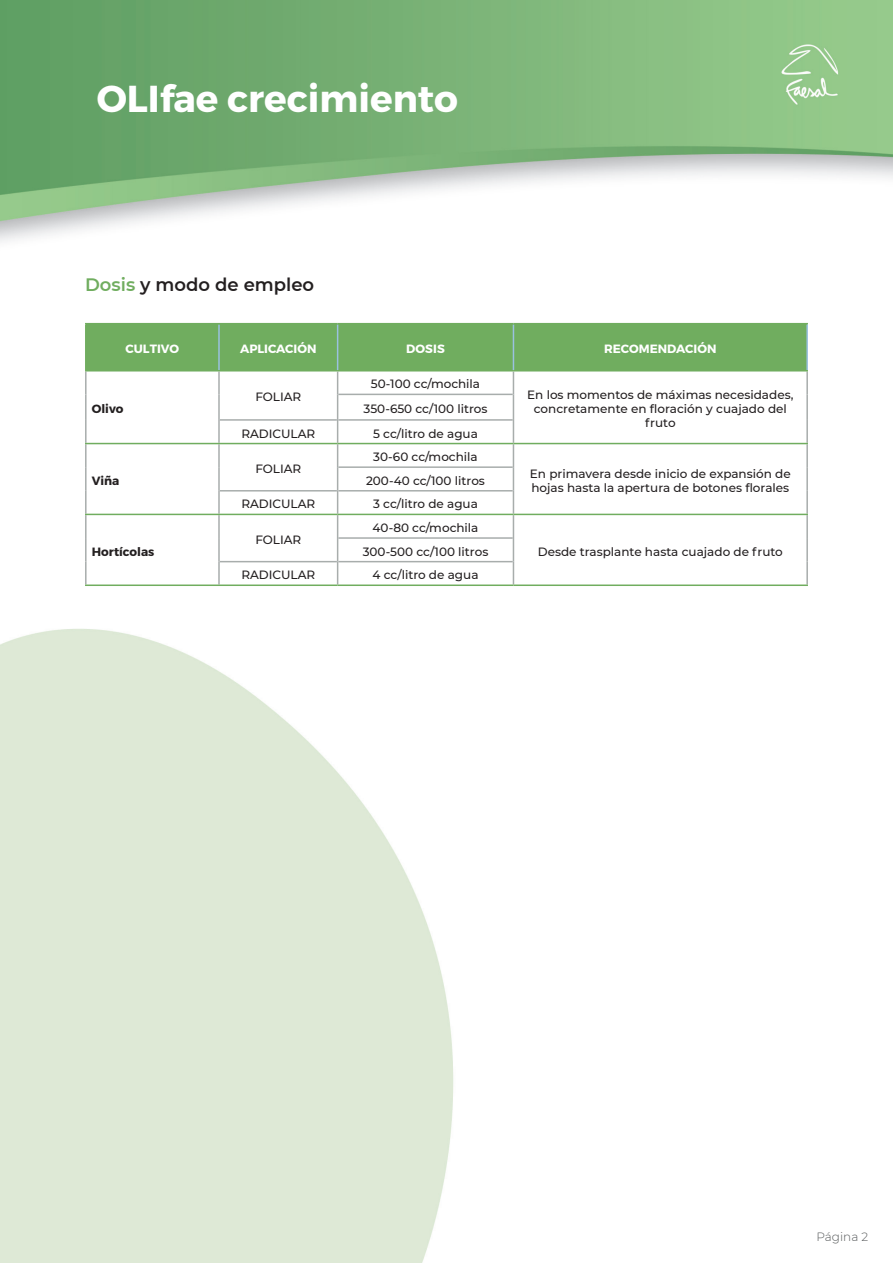
<style>
.page{position:relative;width:893px;height:1263px;background:#fff}
.page>*{position:absolute;margin:0;border:0;box-sizing:border-box;transform-origin:0 0}
.t1{font:700 37.5px "Montserrat";color:#fff}
.t2{font:600 18px "Montserrat";color:#231f20}
.t3{font:500 12px/14.4px "Montserrat";color:#231f20;text-align:center}
.t4{font:700 12px "Montserrat";color:#fff}
.t5{font:700 12px "Montserrat";color:#231f20}
.t6{font:300 12px "Montserrat";color:#575a5b}
.s1{color:#70ad5f}
</style>
<div class="page">
<img style="left:0;top:0;width:893px;height:1263px">
<hr style="left:85px;top:371px;width:2px;height:23px;background:#a8adac">
<hr style="left:85px;top:394px;width:2px;height:26px;background:#a8adac">
<hr style="left:85px;top:420px;width:2px;height:23px;background:#a8adac">
<hr style="left:806px;top:371px;width:2px;height:23px;background:#a8adac">
<hr style="left:806px;top:394px;width:2px;height:26px;background:#a8adac">
<hr style="left:806px;top:420px;width:2px;height:23px;background:#a8adac">
<hr style="left:85px;top:444px;width:2px;height:23px;background:#a8adac">
<hr style="left:85px;top:467px;width:2px;height:24px;background:#a8adac">
<hr style="left:85px;top:491px;width:2px;height:23px;background:#a8adac">
<hr style="left:806px;top:444px;width:2px;height:23px;background:#a8adac">
<hr style="left:806px;top:467px;width:2px;height:24px;background:#a8adac">
<hr style="left:806px;top:491px;width:2px;height:23px;background:#a8adac">
<hr style="left:85px;top:515px;width:2px;height:23px;background:#a8adac">
<hr style="left:85px;top:538px;width:2px;height:24px;background:#a8adac">
<hr style="left:85px;top:562px;width:2px;height:22px;background:#a8adac">
<hr style="left:806px;top:515px;width:2px;height:23px;background:#a8adac">
<hr style="left:806px;top:538px;width:2px;height:24px;background:#a8adac">
<svg style="left:86px;top:324px;width:721px;height:260px"></svg>
<hr style="left:806px;top:562px;width:2px;height:22px;background:#a8adac">
<hr style="left:338px;top:537px;width:175px;height:2px;background:#a8adac">
<hr style="left:338px;top:561px;width:175px;height:1px;background:#a8adac">
<hr style="left:220px;top:561px;width:117px;height:1px;background:#a8adac">
<hr style="left:218px;top:324px;width:2px;height:46px;background:#9ac1e0">
<hr style="left:337px;top:324px;width:1px;height:46px;background:#9ac1e0">
<hr style="left:513px;top:324px;width:1px;height:46px;background:#9ac1e0">
<hr style="left:806px;top:324px;width:2px;height:46px;background:#9ac1e0">
<hr style="left:85px;top:323px;width:134px;height:1px;background:#70ad5f">
<hr style="left:85px;top:324px;width:2px;height:46px;background:#70ad5f">
<hr style="left:219px;top:323px;width:119px;height:1px;background:#70ad5f">
<hr style="left:338px;top:323px;width:175px;height:1px;background:#70ad5f">
<hr style="left:513px;top:323px;width:295px;height:1px;background:#70ad5f">
<hr style="left:85px;top:370px;width:134px;height:1px;background:#70ad5f">
<hr style="left:219px;top:370px;width:119px;height:1px;background:#70ad5f">
<hr style="left:338px;top:370px;width:175px;height:1px;background:#70ad5f">
<hr style="left:513px;top:370px;width:295px;height:1px;background:#70ad5f">
<hr style="left:85px;top:443px;width:134px;height:1px;background:#70ad5f">
<hr style="left:219px;top:443px;width:119px;height:1px;background:#70ad5f">
<hr style="left:338px;top:443px;width:175px;height:1px;background:#70ad5f">
<hr style="left:513px;top:443px;width:295px;height:1px;background:#70ad5f">
<hr style="left:85px;top:514px;width:134px;height:1px;background:#70ad5f">
<hr style="left:219px;top:514px;width:119px;height:1px;background:#70ad5f">
<hr style="left:338px;top:514px;width:175px;height:1px;background:#70ad5f">
<hr style="left:513px;top:514px;width:295px;height:1px;background:#70ad5f">
<hr style="left:85px;top:584px;width:134px;height:2px;background:#70ad5f">
<hr style="left:219px;top:584px;width:119px;height:2px;background:#70ad5f">
<hr style="left:338px;top:584px;width:175px;height:2px;background:#70ad5f">
<hr style="left:513px;top:584px;width:295px;height:2px;background:#70ad5f">
<p class="t1" style="left:97px;top:75px;width:363px">OLIfae crecimiento</p>
<p class="t2" style="left:85px;top:272px;width:231px"><span class="s1">Dosis</span> y modo de empleo</p>
<p class="t4" style="left:126px;top:341px;width:55px">CULTIVO</p>
<p class="t4" style="left:240px;top:341px;width:78px">APLICACIÓN</p>
<p class="t4" style="left:406px;top:341px;width:40px">DOSIS</p>
<p class="t4" style="left:604px;top:341px;width:114px">RECOMENDACIÓN</p>
<p class="t5" style="left:92px;top:401px;width:33px">Olivo</p>
<p class="t5" style="left:92px;top:473px;width:29px">Viña</p>
<p class="t5" style="left:92px;top:544px;width:64px">Hortícolas</p>
<p class="t3" style="left:255px;top:389px;width:47px">FOLIAR</p>
<p class="t3" style="left:371px;top:376px;width:111px">50-100 cc/mochila</p>
<p class="t3" style="left:364px;top:401px;width:125px">350-650 cc/100 litros</p>
<p class="t3" style="left:241px;top:426px;width:75px">RADICULAR</p>
<p class="t3" style="left:373px;top:426px;width:106px">5 cc/litro de agua</p>
<p class="t3" style="left:255px;top:461px;width:47px">FOLIAR</p>
<p class="t3" style="left:373px;top:449px;width:106px">30-60 cc/mochila</p>
<p class="t3" style="left:366px;top:473px;width:120px">200-40 cc/100 litros</p>
<p class="t3" style="left:241px;top:496px;width:75px">RADICULAR</p>
<p class="t3" style="left:373px;top:496px;width:106px">3 cc/litro de agua</p>
<p class="t3" style="left:527px;top:387px;width:268px">En los momentos de máximas necesidades, concretamente en floración y cuajado del fruto</p>
<p class="t3" style="left:530px;top:466px;width:262px;text-align:left">En primavera desde inicio de expansión de hojas hasta la apertura de botones florales</p>
<p class="t3" style="left:255px;top:532px;width:47px">FOLIAR</p>
<p class="t3" style="left:373px;top:520px;width:107px">40-80 cc/mochila</p>
<p class="t3" style="left:363px;top:544px;width:127px">300-500 cc/100 litros</p>
<p class="t3" style="left:538px;top:544px;width:247px">Desde trasplante hasta cuajado de fruto</p>
<p class="t3" style="left:241px;top:567px;width:75px">RADICULAR</p>
<p class="t3" style="left:373px;top:567px;width:107px">4 cc/litro de agua</p>
<p class="t6" style="left:816px;top:1228px;width:53px">Página 2</p>
</div>
